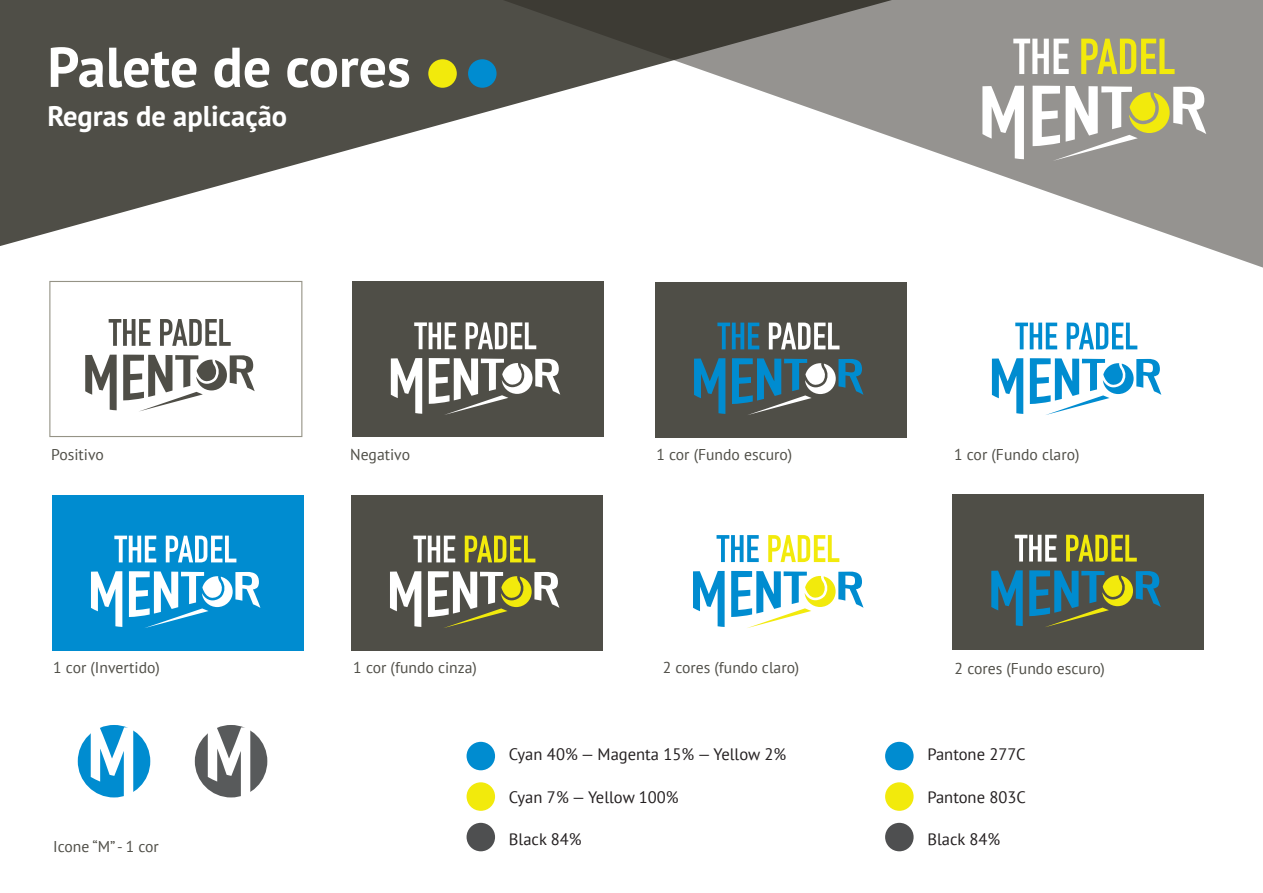
<style>
.page{position:relative;width:1263px;height:893px;background:#fff}
.page>*{position:absolute;margin:0;border:0;box-sizing:border-box;transform-origin:0 0}
.t1{font:700 56.1px "PT Sans";color:#fff}
.t2{font:700 28.5px "PT Sans";color:#fff}
.t3{font:16.5px "PT Sans";color:#231f20}
.t4{font:15.6px "PT Sans";color:#4f4e47}
</style>
<div class="page">
<svg style="left:0;top:0;width:482px;height:246px;fill:#4f4e47"></svg>
<div style="left:78px;top:725px;width:72px;height:72px;background:#008cd0;border-radius:50%"></div>
<svg style="left:91px;top:727px;width:42px;height:71px"></svg>
<div style="left:195px;top:725px;width:72px;height:72px;background:#585a5b;border-radius:50%"></div>
<svg style="left:208px;top:727px;width:42px;height:71px"></svg>
<svg style="left:693px;top:571px;width:32px;height:56px"></svg>
<svg style="left:731px;top:571px;width:132px;height:57px"></svg>
<svg style="left:716px;top:535px;width:43px;height:27px"></svg>
<svg style="left:768px;top:535px;width:71px;height:27px"></svg>
<svg style="left:85px;top:355px;width:32px;height:55px"></svg>
<svg style="left:123px;top:355px;width:132px;height:57px"></svg>
<svg style="left:109px;top:319px;width:42px;height:27px"></svg>
<svg style="left:160px;top:319px;width:71px;height:27px"></svg>
<div style="left:352px;top:282px;width:252px;height:155px;background:#4f4e47"></div>
<svg style="left:391px;top:358px;width:31px;height:56px"></svg>
<svg style="left:429px;top:358px;width:131px;height:57px"></svg>
<svg style="left:414px;top:322px;width:42px;height:27px"></svg>
<svg style="left:466px;top:322px;width:70px;height:27px"></svg>
<div style="left:655px;top:282px;width:252px;height:155px;background:#4f4e47"></div>
<div style="left:49px;top:281px;width:253px;height:156px;border:1px solid #959386"></div>
<svg style="left:694px;top:358px;width:31px;height:56px"></svg>
<svg style="left:732px;top:358px;width:131px;height:57px"></svg>
<svg style="left:717px;top:323px;width:42px;height:26px"></svg>
<svg style="left:769px;top:323px;width:70px;height:26px"></svg>
<svg style="left:992px;top:358px;width:31px;height:56px"></svg>
<svg style="left:1030px;top:358px;width:131px;height:57px"></svg>
<svg style="left:1015px;top:323px;width:42px;height:26px"></svg>
<svg style="left:1067px;top:323px;width:70px;height:26px"></svg>
<div style="left:52px;top:495px;width:252px;height:155px;background:#008cd0"></div>
<div style="left:350px;top:495px;width:252px;height:155px;background:#4f4e47"></div>
<svg style="left:91px;top:571px;width:31px;height:56px"></svg>
<svg style="left:129px;top:571px;width:131px;height:57px"></svg>
<svg style="left:114px;top:536px;width:42px;height:26px"></svg>
<svg style="left:166px;top:536px;width:70px;height:26px"></svg>
<svg style="left:390px;top:571px;width:31px;height:56px"></svg>
<svg style="left:428px;top:571px;width:131px;height:57px"></svg>
<svg style="left:413px;top:536px;width:42px;height:26px"></svg>
<svg style="left:465px;top:536px;width:70px;height:26px"></svg>
<div style="left:952px;top:494px;width:252px;height:155px;background:#4f4e47"></div>
<svg style="left:991px;top:570px;width:32px;height:56px"></svg>
<svg style="left:1029px;top:570px;width:132px;height:57px"></svg>
<svg style="left:1015px;top:535px;width:42px;height:27px"></svg>
<svg style="left:1066px;top:535px;width:71px;height:27px"></svg>
<svg style="left:482px;top:0;width:781px;height:268px"></svg>
<svg style="left:982px;top:86px;width:42px;height:73px"></svg>
<svg style="left:1032px;top:86px;width:174px;height:75px"></svg>
<svg style="left:1013px;top:39px;width:56px;height:35px"></svg>
<svg style="left:1081px;top:39px;width:93px;height:35px;background:#c2bd4f"></svg>
<div style="left:428px;top:59px;width:29px;height:29px;background:#f2ea0c;border-radius:50%"></div>
<div style="left:468px;top:59px;width:28px;height:29px;background:#008cd0;border-radius:50%"></div>
<div style="left:466px;top:782px;width:29px;height:29px;background:#f2ea0c;border-radius:50%"></div>
<div style="left:466px;top:823px;width:29px;height:28px;background:#4e4f50;border-radius:50%"></div>
<div style="left:466px;top:742px;width:29px;height:28px;background:#008cd0;border-radius:50%"></div>
<div style="left:885px;top:782px;width:29px;height:29px;background:#f2ea0c;border-radius:50%"></div>
<div style="left:885px;top:823px;width:29px;height:28px;background:#4e4f50;border-radius:50%"></div>
<div style="left:885px;top:742px;width:29px;height:28px;background:#008cd0;border-radius:50%"></div>
<h1 class="t1" style="left:47px;top:30px;width:365px">Palete de cores</h1>
<h2 class="t2" style="left:47px;top:97px;width:241px">Regras de aplicação</h2>
<p class="t4" style="left:51px;top:445px;width:54px">Positivo</p>
<p class="t4" style="left:350px;top:445px;width:61px">Negativo</p>
<p class="t4" style="left:656px;top:445px;width:137px">1 cor (Fundo escuro)</p>
<p class="t4" style="left:954px;top:445px;width:127px">1 cor (Fundo claro)</p>
<p class="t4" style="left:53px;top:658px;width:108px">1 cor (Invertido)</p>
<p class="t4" style="left:53px;top:836px;width:107px">Icone “M”- 1 cor</p>
<p class="t4" style="left:353px;top:658px;width:125px">1 cor (fundo cinza)</p>
<p class="t4" style="left:663px;top:658px;width:138px">2 cores (fundo claro)</p>
<p class="t4" style="left:955px;top:658px;width:152px">2 cores (Fundo escuro)</p>
<p class="t3" style="left:509px;top:744px;width:279px">Cyan 40% — Magenta 15% — Yellow 2%</p>
<p class="t3" style="left:509px;top:787px;width:171px">Cyan 7% — Yellow 100%</p>
<p class="t3" style="left:509px;top:829px;width:74px">Black 84%</p>
<p class="t3" style="left:927px;top:744px;width:100px">Pantone 277C</p>
<p class="t3" style="left:927px;top:787px;width:100px">Pantone 803C</p>
<p class="t3" style="left:927px;top:829px;width:74px">Black 84%</p>
</div>
